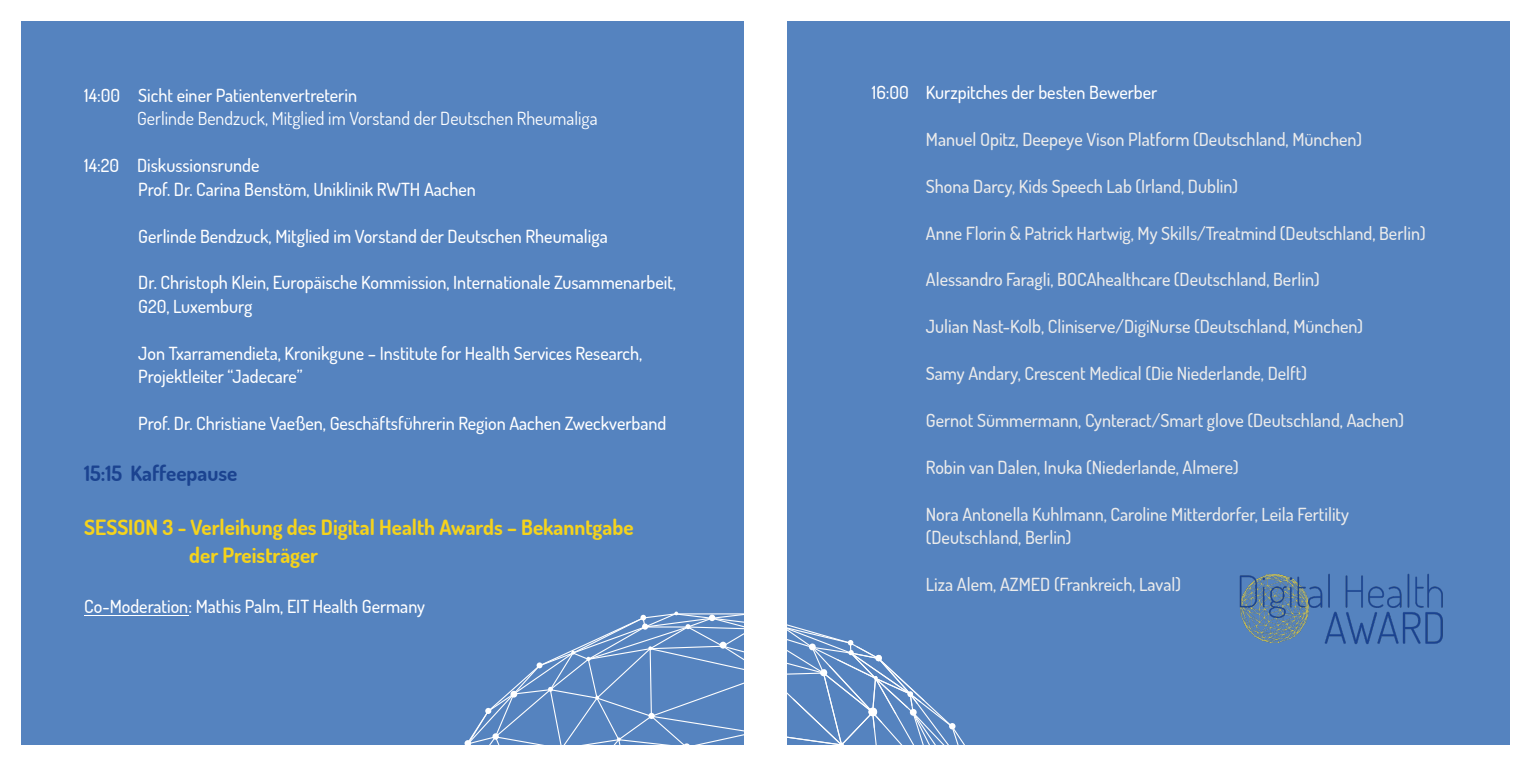
<style>
.page{position:relative;width:1531px;height:766px;background:#fff}
.page>*{position:absolute;margin:0;border:0;box-sizing:border-box;transform-origin:0 0}
.t1{font:700 21px/27.3px "Dosis";color:#f5d31c}
.t2{font:700 21px "Dosis";color:#1b4390}
.t3{font:500 18px/23.4px "Dosis";color:#ebebeb}
.t4{font:500 18px/23.4px "Dosis";color:#fff}
.t5{font:18px "Dosis";color:#fff}
</style>
<div class="page">
<div style="left:21px;top:21px;width:723px;height:723px;background:#5583bf"></div>
<div style="left:787px;top:21px;width:722px;height:723px;background:#5583bf"></div>
<svg style="left:428px;top:611px;width:561px;height:134px"></svg>
<hr style="left:84px;top:615px;width:104px;height:1px;background:#fff">
<img style="left:1239px;top:573px;width:204px;height:71px">
<p class="t4" style="left:84px;top:83px;width:274px">14:00 Sicht einer Patientenvertreterin</p>
<p class="t5" style="left:137px;top:107px;width:462px">Gerlinde Bendzuck, Mitglied im Vorstand der Deutschen Rheumaliga</p>
<p class="t4" style="left:138px;top:153px;width:339px;text-indent:-54px">14:20 Diskussionsrunde<br>Prof. Dr. Carina Benstöm, Uniklinik RWTH Aachen</p>
<p class="t4" style="left:138px;top:224px;width:471px">Gerlinde Bendzuck, Mitglied im Vorstand der Deutschen Rheumaliga</p>
<p class="t4" style="left:138px;top:270px;width:539px">Dr. Christoph Klein, Europäische Kommission, Internationale Zusammenarbeit,<br>G20, Luxemburg</p>
<p class="t4" style="left:138px;top:341px;width:506px">Jon Txarramendieta, Kronikgune – Institute for Health Services Research,<br>Projektleiter “Jadecare”</p>
<p class="t4" style="left:138px;top:411px;width:530px">Prof. Dr. Christiane Vaeßen, Geschäftsführerin Region Aachen Zweckverband</p>
<p class="t2" style="left:84px;top:459px;width:155px">15:15 Kaffeepause</p>
<p class="t1" style="left:189px;top:513px;width:446px;text-indent:-105px">SESSION 3 - Verleihung des Digital Health Awards – Bekanntgabe der Preisträger</p>
<p class="t4" style="left:84px;top:594px;width:342px">Co-Moderation: Mathis Palm, EIT Health Germany</p>
<p class="t4" style="left:872px;top:80px;width:287px">16:00 Kurzpitches der besten Bewerber</p>
<p class="t3" style="left:926px;top:127px;width:438px">Manuel Opitz, Deepeye Vison Platform (Deutschland, München)</p>
<p class="t3" style="left:926px;top:174px;width:314px">Shona Darcy, Kids Speech Lab (Irland, Dublin)</p>
<p class="t3" style="left:926px;top:221px;width:501px">Anne Florin &amp; Patrick Hartwig, My Skills/Treatmind (Deutschland, Berlin)</p>
<p class="t3" style="left:926px;top:267px;width:395px">Alessandro Faragli, BOCAhealthcare (Deutschland, Berlin)</p>
<p class="t3" style="left:926px;top:314px;width:439px">Julian Nast-Kolb, Cliniserve/DigiNurse (Deutschland, München)</p>
<p class="t3" style="left:926px;top:361px;width:383px">Samy Andary, Crescent Medical (Die Niederlande, Delft)</p>
<p class="t3" style="left:926px;top:408px;width:480px">Gernot Sümmermann, Cynteract/Smart glove (Deutschland, Aachen)</p>
<p class="t3" style="left:926px;top:455px;width:314px">Robin van Dalen, Inuka (Niederlande, Almere)</p>
<p class="t3" style="left:926px;top:501px;width:425px">Nora Antonella Kuhlmann, Caroline Mitterdorfer, Leila Fertility (Deutschland, Berlin)</p>
<p class="t3" style="left:926px;top:572px;width:257px">Liza Alem, AZMED (Frankreich, Laval)</p>
</div>
